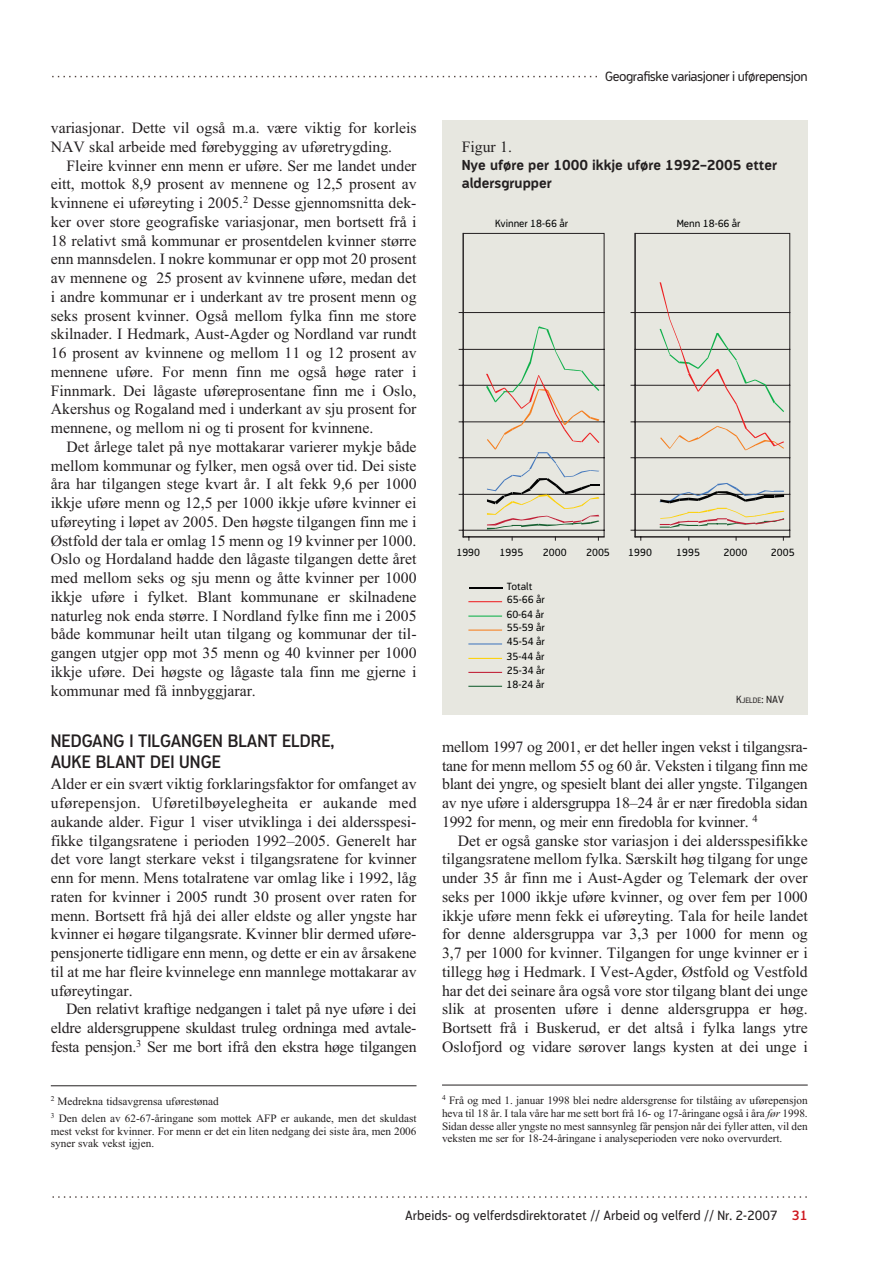
<style>
.page{position:relative;width:893px;height:1263px;background:#fff}
.page>*{position:absolute;margin:0;border:0;box-sizing:border-box;transform-origin:0 0}
.t1{font:600 18px/20.2px "Modus";color:#231f20}
.t2{font:15.75px/18.8px "Times New Roman";color:#231f20;text-align:justify}
.t3{font:700 14.25px/18px "Modus";color:#231f20}
.t4{font:13.5px "Modus";color:#231f20}
.t5{font:13.5px "Modus";letter-spacing:-.035em;color:#231f20}
.t6{font:11.25px/12.8px "Times New Roman";color:#231f20}
.t7{font:10.5px/14.1px "Modus";color:#020303}
.t8{font:10.5px "Modus";color:#231f20}
.s1{font-size:7.8px}
.s2{font-style:italic}
.s3{font-weight:600;color:#ce171e}
</style>
<div class="page">
<svg style="left:52px;top:76px;width:545px;height:1px"></svg>
<svg style="left:52px;top:1196px;width:755px;height:2px"></svg>
<div style="left:444px;top:123px;width:364px;height:591px;background:#e7e7e0"></div>
<svg style="left:459px;top:233px;width:145px;height:307px"></svg>
<svg style="left:636px;top:233px;width:154px;height:304px"></svg>
<svg style="left:660px;top:282px;width:124px;height:168px"></svg>
<svg style="left:659px;top:483px;width:125px;height:45px"></svg>
<hr style="left:635px;top:233px;width:1px;height:304px;background:#231f20">
<hr style="left:635px;top:537px;width:155px;height:1px;background:#231f20">
<hr style="left:469px;top:587px;width:33px;height:1px;background:#020303">
<hr style="left:469px;top:601px;width:33px;height:1px;background:#ed2224">
<hr style="left:469px;top:616px;width:33px;height:1px;background:#10b04b">
<hr style="left:469px;top:629px;width:33px;height:2px;background:#f57f20">
<hr style="left:469px;top:643px;width:33px;height:1px;background:#4478bc">
<hr style="left:469px;top:658px;width:33px;height:1px;background:#fdd108">
<hr style="left:469px;top:672px;width:33px;height:1px;background:#c11f37">
<hr style="left:469px;top:686px;width:33px;height:1px;background:#176031">
<hr style="left:51px;top:1085px;width:365px;height:1px;background:#231f20">
<hr style="left:442px;top:1085px;width:366px;height:1px;background:#231f20">
<p class="t2" style="left:51px;top:120px;width:367px">variasjonar. Dette vil også m.a. være viktig for korleis<br>NAV skal arbeide med førebygging av uføretrygding.</p>
<p class="t2" style="left:51px;top:157px;width:367px;text-indent:16px">Fleire kvinner enn menn er uføre. Ser me landet under eitt, mottok 8,9 prosent av mennene og 12,5 prosent av kvinnene ei uføreyting i 2005.<sup>2</sup> Desse gjennomsnitta dek&shy;ker over store geografiske variasjonar, men bortsett frå i 18 relativt små kommunar er prosentdelen kvinner større enn mannsdelen. I nokre kommunar er opp mot 20 prosent av mennene og 25 prosent av kvinnene uføre, medan det i andre kommunar er i underkant av tre prosent menn og seks prosent kvinner. Også mellom fylka finn me store skilnader. I Hedmark, Aust-Agder og Nordland var rundt 16 prosent av kvinnene og mellom 11 og 12 prosent av mennene uføre. For menn finn me også høge rater i Finnmark. Dei lågaste uføreprosentane finn me i Oslo, Akershus og Rogaland med i underkant av sju prosent for mennene, og mellom ni og ti prosent for kvinnene.</p>
<p class="t2" style="left:51px;top:439px;width:367px;text-indent:16px">Det årlege talet på nye mottakarar varierer mykje både mellom kommunar og fylker, men også over tid. Dei siste åra har tilgangen stege kvart år. I alt fekk 9,6 per 1000 ikkje uføre menn og 12,5 per 1000 ikkje uføre kvinner ei uføreyting i løpet av 2005. Den høgste tilgangen finn me i Østfold der tala er omlag 15 menn og 19 kvinner per 1000.<br>Oslo og Hordaland hadde den lågaste tilgangen dette året med mellom seks og sju menn og åtte kvinner per 1000 ikkje uføre i fylket. Blant kommunane er skilnadene naturleg nok enda større. I Nordland fylke finn me i 2005 både kommunar heilt utan tilgang og kommunar der til&shy;gangen utgjer opp mot 35 menn og 40 kvinner per 1000 ikkje uføre. Dei høgste og lågaste tala finn me gjerne i kommunar med få innbyggjarar.</p>
<p class="t1" style="left:51px;top:733px;width:285px">NEDGANG I TILGANGEN BLANT ELDRE,<br>AUKE BLANT DEI UNGE</p>
<p class="t2" style="left:51px;top:776px;width:367px">Alder er ein svært viktig forklaringsfaktor for omfanget av uførepensjon. Uføretilbøyelegheita er aukande med aukande alder. Figur 1 viser utviklinga i dei aldersspesi&shy;fikke tilgangsratene i perioden 1992–2005. Generelt har det vore langt sterkare vekst i tilgangsratene for kvinner enn for menn. Mens totalratene var omlag like i 1992, låg raten for kvinner i 2005 rundt 30 prosent over raten for menn. Bortsett frå hjå dei aller eldste og aller yngste har kvinner ei høgare tilgangsrate. Kvinner blir dermed uføre&shy;pensjonerte tidligare enn menn, og dette er ein av årsakene til at me har fleire kvinnelege enn mannlege mottakarar av uføreytingar.</p>
<p class="t2" style="left:51px;top:1001px;width:367px;text-indent:15px">Den relativt kraftige nedgangen i talet på nye uføre i dei eldre aldersgruppene skuldast truleg ordninga med avtale&shy;festa pensjon.<sup>3</sup> Ser me bort ifrå den ekstra høge tilgangen</p>
<p class="t6" style="left:51px;top:1094px;width:367px;line-height:17px"><sup>2</sup> Medrekna tidsavgrensa uførestønad<br><sup>3</sup> Den delen av 62-67-åringane som mottek AFP er aukande, men det skuldast</p>
<p class="t6" style="left:51px;top:1125px;width:367px">mest vekst for kvinner. For menn er det ein liten nedgang dei siste åra, men 2006 syner svak vekst igjen.</p>
<p class="t5" style="left:605px;top:71px;width:204px">Geografiske variasjoner i uførepensjon</p>
<p class="t2" style="left:462px;top:139px;width:52px">Figur 1.</p>
<p class="t3" style="left:462px;top:156px;width:317px">Nye uføre per 1000 ikkje uføre 1992–2005 etter aldersgrupper</p>
<p class="t7" style="left:495px;top:218px;width:74px">Kvinner 18-66 år</p>
<p class="t7" style="left:677px;top:218px;width:65px">Menn 18-66 år</p>
<p class="t7" style="left:456px;top:546px;width:25px">1990</p>
<p class="t7" style="left:500px;top:546px;width:25px">1995</p>
<p class="t7" style="left:543px;top:546px;width:25px">2000</p>
<p class="t7" style="left:586px;top:546px;width:25px">2005</p>
<p class="t7" style="left:507px;top:581px;width:39px;line-height:12.9px">Totalt<br>65-66 år</p>
<p class="t7" style="left:506px;top:608px;width:40px;text-align:justify">60-64 år 55-59 år 45-54 år 35-44 år 25-34 år 18-24 år</p>
<p class="t7" style="left:628px;top:546px;width:25px">1990</p>
<p class="t7" style="left:676px;top:546px;width:25px">1995</p>
<p class="t7" style="left:724px;top:546px;width:25px">2000</p>
<p class="t7" style="left:771px;top:546px;width:25px">2005</p>
<p class="t8" style="left:736px;top:696px;width:49px">K<span class="s1">JELDE</span>: NAV</p>
<p class="t2" style="left:442px;top:739px;width:367px">mellom 1997 og 2001, er det heller ingen vekst i tilgangsra&shy;tane for menn mellom 55 og 60 år. Veksten i tilgang finn me blant dei yngre, og spesielt blant dei aller yngste. Tilgangen av nye uføre i aldersgruppa 18–24 år er nær firedobla sidan 1992 for menn, og meir enn firedobla for kvinner. <sup>4</sup></p>
<p class="t2" style="left:442px;top:832px;width:367px;text-indent:16px">Det er også ganske stor variasjon i dei aldersspesifikke tilgangsratene mellom fylka. Særskilt høg tilgang for unge under 35 år finn me i Aust-Agder og Telemark der over seks per 1000 ikkje uføre kvinner, og over fem per 1000 ikkje uføre menn fekk ei uføreyting. Tala for heile landet for denne aldersgruppa var 3,3 per 1000 for menn og 3,7 per 1000 for kvinner. Tilgangen for unge kvinner er i tillegg høg i Hedmark. I Vest-Agder, Østfold og Vestfold har det dei seinare åra også vore stor tilgang blant dei unge slik at prosenten uføre i denne aldersgruppa er høg.<br>Bortsett frå i Buskerud, er det altså i fylka langs ytre Oslofjord og vidare sørover langs kysten at dei unge i</p>
<p class="t6" style="left:442px;top:1095px;width:367px;text-align:justify"><sup>4</sup> Frå og med 1. januar 1998 blei nedre aldersgrense for tilståing av uførepensjon heva til 18 år. I tala våre har me sett bort frå 16- og 17-åringane også i åra <span class="s2">før</span> 1998.<br>Sidan desse aller yngste no mest sannsynleg får pensjon når dei fyller atten, vil den veksten me ser for 18-24-åringane i analyseperioden vere noko overvurdert.</p>
<p class="t4" style="left:405px;top:1211px;width:404px">Arbeids- og velferdsdirektoratet // Arbeid og velferd // Nr. 2-2007 <span class="s3">31</span></p>
</div>
